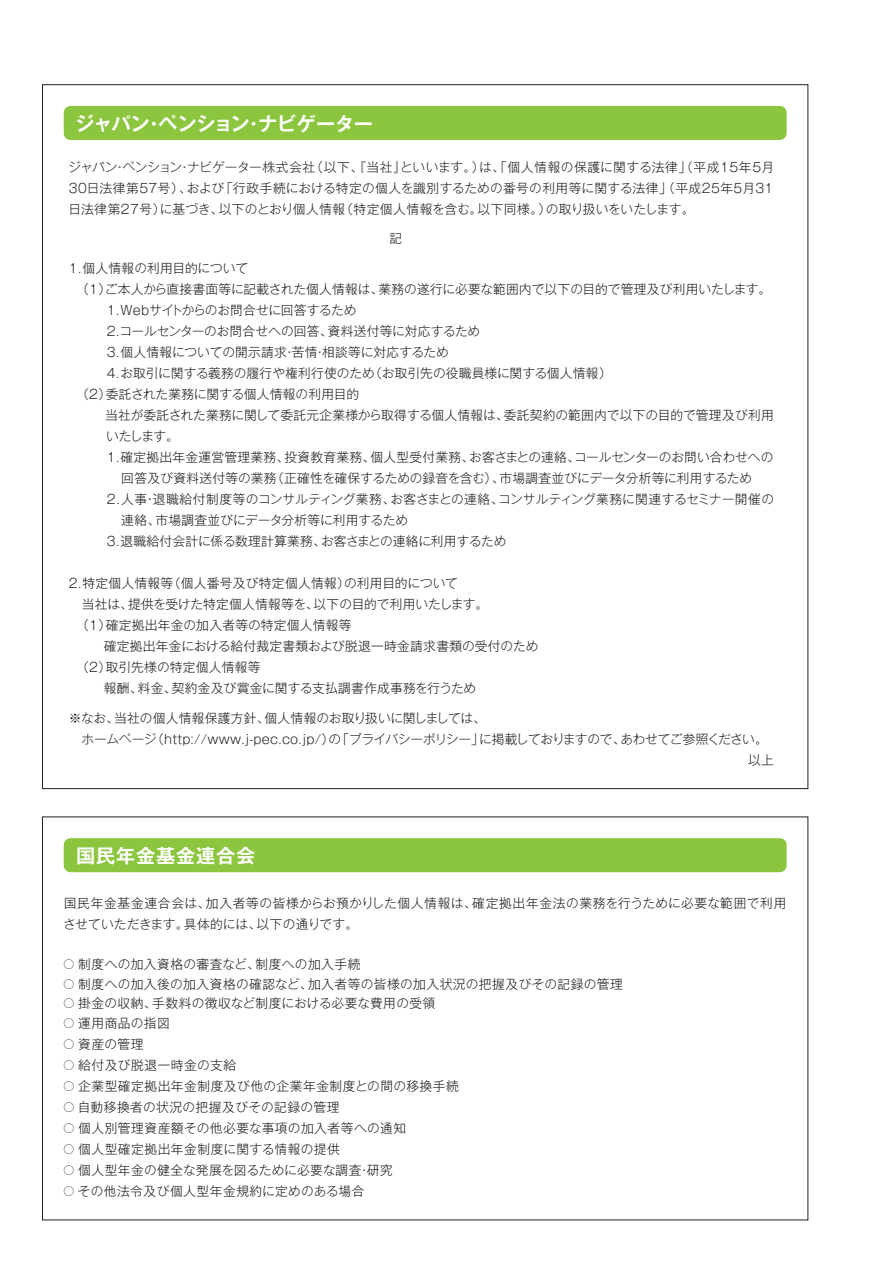
<style>
.page{position:relative;width:893px;height:1263px;background:#fff}
.page>*{position:absolute;margin:0;border:0;box-sizing:border-box;transform-origin:0 0}
.t1{font:700 19.2px "Gothic MB101 Pro De";letter-spacing:-.02em;color:#fff}
.t2{font:700 19.2px "Gothic MB101 Pro De";letter-spacing:.025em;color:#fff}
.t3{font:300 12.75px/21px "Gothic MB101 Pro";letter-spacing:.02em;color:#231f20}
.t4{font:300 12.75px "Gothic MB101 Pro";letter-spacing:.04em;color:#231f20}
.t5{font:300 12.75px/21px "Gothic MB101 Pro";letter-spacing:-.005em;color:#231f20}
.t6{font:300 12.75px "Gothic MB101 Pro";letter-spacing:-.01em;color:#231f20}
.t7{font:300 12.75px "Gothic MB101 Pro";letter-spacing:-.02em;color:#231f20}
.t8{font:300 12.75px "Gothic MB101 Pro";letter-spacing:-.015em;color:#231f20}
.t9{font:300 12.75px/21px "Gothic MB101 Pro";color:#231f20}
.t10{font:300 12.75px "Gothic MB101 Pro";letter-spacing:-.035em;color:#231f20}
.t11{font:300 12.75px "Gothic MB101 Pro";letter-spacing:.05em;color:#231f20}
.t12{font:300 12.75px "Gothic MB101 Pro";letter-spacing:-.04em;color:#231f20}
.t13{font:300 12.75px "Gothic MB101 Pro";letter-spacing:-.03em;color:#231f20}
.t14{font:300 12.75px "Gothic MB101 Pro";letter-spacing:.055em;color:#231f20}
.t15{font:300 10.2px "Gothic MB101 Pro";color:#231f20}
</style>
<div class="page">
<div style="left:64px;top:106px;width:723px;height:34px;background:#8bc63e;border-radius:7px"></div>
<div style="left:64px;top:838px;width:723px;height:34px;background:#8bc63e;border-radius:7px"></div>
<h1 class="t1" style="left:75px;top:107px;width:299px">ジャパンペンションナビゲーター</h1>
<h1 class="t2" style="left:144px;top:107px;width:21px">・</h1>
<h1 class="t2" style="left:244px;top:107px;width:21px">・</h1>
<p class="t8" style="left:68px;top:157px;width:249px">ジャパンペンションナビゲーター株式会社</p>
<p class="t3" style="left:310px;top:155px;width:98px">（以下、『当社』</p>
<p class="t3" style="left:400px;top:155px;width:86px">といいます。）</p>
<p class="t11" style="left:479px;top:157px;width:297px">は、｢個人情報の保護に関する法律｣（平成15年5月</p>
<p class="t3" style="left:113px;top:155px;width:14px">・</p>
<p class="t3" style="left:178px;top:155px;width:14px">・</p>
<p class="t4" style="left:69px;top:178px;width:124px">30日法律第57号）、</p>
<p class="t3" style="left:220px;top:176px;width:555px">「行政手続における特定の個人を識別するための番号の利用等に関する法律」（平成25年5月31</p>
<p class="t3" style="left:187px;top:176px;width:39px">および</p>
<p class="t3" style="left:160px;top:197px;width:65px">に基づき、</p>
<p class="t4" style="left:68px;top:199px;width:99px">日法律第27号）</p>
<p class="t4" style="left:340px;top:199px;width:144px">（特定個人情報を含む。</p>
<p class="t3" style="left:477px;top:197px;width:75px">以下同様。）</p>
<p class="t3" style="left:219px;top:197px;width:128px">以下のとおり個人情報</p>
<p class="t12" style="left:546px;top:199px;width:150px">の取り扱いをいたします。</p>
<p class="t5" style="left:83px;top:256px;width:167px">個人情報の利用目的について</p>
<p class="t3" style="left:67px;top:256px;width:25px">１．</p>
<p class="t3" style="left:389px;top:226px;width:14px">記</p>
<p class="t3" style="left:76px;top:277px;width:309px">（１ご本人から直接書面等に記載された個人情報は、</p>
<p class="t3" style="left:98px;top:277px;width:14px">）</p>
<p class="t3" style="left:379px;top:277px;width:394px">業務の遂行に必要な範囲内で以下の目的で管理及び利用いたします。</p>
<p class="t10" style="left:120px;top:300px;width:238px">Ｗｅｂサイトからのお問合せに回答するため</p>
<p class="t3" style="left:105px;top:298px;width:25px">１．</p>
<p class="t5" style="left:120px;top:319px;width:215px">コールセンターのお問合せへの回答、</p>
<p class="t3" style="left:328px;top:319px;width:154px">資料送付等に対応するため</p>
<p class="t3" style="left:121px;top:319px;width:330px;text-indent:-16px">２．<br>個人情報についての開示請求苦情相談等に対応するため</p>
<p class="t3" style="left:105px;top:340px;width:25px">３．</p>
<p class="t3" style="left:283px;top:340px;width:14px">・</p>
<p class="t3" style="left:314px;top:340px;width:14px">・</p>
<p class="t3" style="left:369px;top:361px;width:244px">（お取引先の役職員様に関する個人情報(</p>
<p class="t9" style="left:120px;top:361px;width:256px">お取引に関する義務の履行や権利行使のため</p>
<p class="t9" style="left:76px;top:361px;width:285px;text-indent:29px">４．<br>（２委託された業務に関する個人情報の利用目的</p>
<p class="t3" style="left:98px;top:382px;width:14px">）</p>
<p class="t3" style="left:504px;top:403px;width:272px">委託契約の範囲内で以下の目的で管理及び利用</p>
<p class="t5" style="left:105px;top:403px;width:405px">当社が委託された業務に関して委託元企業様から取得する個人情報は、いたします。</p>
<p class="t10" style="left:469px;top:447px;width:112px">お客さまとの連絡、</p>
<p class="t3" style="left:121px;top:445px;width:170px">確定拠出年金運営管理業務、</p>
<p class="t3" style="left:285px;top:445px;width:92px">投資教育業務、</p>
<p class="t3" style="left:371px;top:445px;width:105px">個人型受付業務、</p>
<p class="t8" style="left:574px;top:447px;width:201px">コールセンターのお問い合わせへの</p>
<p class="t3" style="left:105px;top:445px;width:25px">１．</p>
<p class="t7" style="left:271px;top:468px;width:235px">（正確性を確保するための録音を含む）、</p>
<p class="t3" style="left:121px;top:466px;width:157px">回答及び資料送付等の業務</p>
<p class="t6" style="left:500px;top:468px;width:254px">市場調査並びにデータ分析等に利用するため</p>
<p class="t3" style="left:121px;top:487px;width:275px">人事退職給付制度等のコンサルティング業務、</p>
<p class="t3" style="left:498px;top:487px;width:277px">コンサルティング業務に関連するセミナー開催の</p>
<p class="t6" style="left:390px;top:489px;width:115px">お客さまとの連絡、</p>
<p class="t3" style="left:105px;top:487px;width:26px">２．</p>
<p class="t3" style="left:144px;top:487px;width:14px">・</p>
<p class="t3" style="left:121px;top:508px;width:41px">連絡、</p>
<p class="t6" style="left:156px;top:510px;width:254px">市場調査並びにデータ分析等に利用するため</p>
<p class="t3" style="left:121px;top:529px;width:207px">退職給付会計に係る数理計算業務、</p>
<p class="t7" style="left:321px;top:531px;width:187px">お客さまとの連絡に利用するため</p>
<p class="t3" style="left:105px;top:529px;width:25px">３．</p>
<p class="t3" style="left:168px;top:571px;width:183px">（個人番号及び特定個人情報）</p>
<p class="t3" style="left:83px;top:571px;width:92px">特定個人情報等</p>
<p class="t6" style="left:344px;top:573px;width:115px">の利用目的について</p>
<p class="t3" style="left:67px;top:571px;width:25px">２．</p>
<p class="t3" style="left:128px;top:592px;width:192px">提供を受けた特定個人情報等を、</p>
<p class="t5" style="left:314px;top:592px;width:176px">以下の目的で利用いたします。</p>
<p class="t3" style="left:76px;top:592px;width:277px;text-indent:-7px">　当社は、<br>（１確定拠出年金の加入者等の特定個人情報等</p>
<p class="t3" style="left:98px;top:613px;width:14px">）</p>
<p class="t3" style="left:104px;top:634px;width:436px">確定拠出年金における給付裁定書類および脱退一時金請求書類の受付のため</p>
<p class="t3" style="left:76px;top:655px;width:186px">（２取引先様の特定個人情報等</p>
<p class="t3" style="left:98px;top:655px;width:14px">）</p>
<p class="t3" style="left:172px;top:676px;width:306px">契約金及び賞金に関する支払調書作成事務を行うため</p>
<p class="t3" style="left:104px;top:676px;width:40px">報酬、</p>
<p class="t3" style="left:138px;top:676px;width:40px">料金、</p>
<p class="t3" style="left:114px;top:706px;width:157px">当社の個人情報保護方針、</p>
<p class="t7" style="left:265px;top:708px;width:223px">個人情報のお取り扱いに関しましては、</p>
<p class="t3" style="left:69px;top:706px;width:52px">※なお、</p>
<p class="t13" style="left:337px;top:729px;width:149px">「プライバシーポリシー」</p>
<p class="t3" style="left:151px;top:727px;width:192px">（ h t t p : / / w w w -j. p e c . c o . j p の）/</p>
<p class="t3" style="left:69px;top:727px;width:89px">　ホームページ</p>
<p class="t12" style="left:620px;top:729px;width:149px">あわせてご参照ください。</p>
<p class="t10" style="left:479px;top:729px;width:148px">に掲載しておりますので、</p>
<h1 class="t2" style="left:76px;top:840px;width:181px">国民年金基金連合会</h1>
<p class="t3" style="left:748px;top:748px;width:27px">以上</p>
<p class="t3" style="left:472px;top:890px;width:316px">確定拠出年金法の業務を行うために必要な範囲で利用</p>
<p class="t3" style="left:206px;top:890px;width:272px">加入者等の皆様からお預かりした個人情報は、</p>
<p class="t14" style="left:64px;top:892px;width:148px">国民年金基金連合会は、</p>
<p class="t3" style="left:184px;top:911px;width:79px">具体的には、</p>
<p class="t3" style="left:257px;top:911px;width:103px">以下の通りです。</p>
<p class="t8" style="left:63px;top:913px;width:127px">させていただきます。</p>
<p class="t3" style="left:78px;top:952px;width:183px">制度への加入資格の審査など、</p>
<p class="t4" style="left:255px;top:954px;width:107px">制度への加入手続</p>
<p class="t15" style="left:64px;top:956px;width:12px">◯</p>
<p class="t3" style="left:78px;top:971px;width:236px">制度への加入後の加入資格の確認など、</p>
<p class="t4" style="left:308px;top:973px;width:316px">加入者等の皆様の加入状況の把握及びその記録の管理</p>
<p class="t15" style="left:64px;top:975px;width:12px">◯</p>
<p class="t3" style="left:152px;top:991px;width:285px">手数料の徴収など制度における必要な費用の受領</p>
<p class="t3" style="left:78px;top:991px;width:80px">掛金の収納、</p>
<p class="t15" style="left:64px;top:995px;width:12px">◯</p>
<p class="t4" style="left:78px;top:1012px;width:93px">運用商品の指図</p>
<p class="t15" style="left:64px;top:1014px;width:12px">◯</p>
<p class="t3" style="left:78px;top:1031px;width:67px">資産の管理</p>
<p class="t15" style="left:64px;top:1035px;width:12px">◯</p>
<p class="t4" style="left:78px;top:1054px;width:160px">給付及び脱退一時金の支給</p>
<p class="t15" style="left:64px;top:1056px;width:12px">◯</p>
<p class="t4" style="left:78px;top:1075px;width:382px">企業型確定拠出年金制度及び他の企業年金制度との間の移換手続</p>
<p class="t15" style="left:64px;top:1077px;width:12px">◯</p>
<p class="t3" style="left:78px;top:1094px;width:263px">自動移換者の状況の把握及びその記録の管理</p>
<p class="t15" style="left:64px;top:1098px;width:12px">◯</p>
<p class="t4" style="left:78px;top:1117px;width:329px">個人別管理資産額その他必要な事項の加入者等への通知</p>
<p class="t15" style="left:64px;top:1119px;width:12px">◯</p>
<p class="t4" style="left:78px;top:1138px;width:263px">個人型確定拠出年金制度に関する情報の提供</p>
<p class="t15" style="left:64px;top:1140px;width:12px">◯</p>
<p class="t3" style="left:78px;top:1157px;width:316px">個人型年金の健全な発展を図るために必要な調査研究</p>
<p class="t15" style="left:64px;top:1161px;width:12px">◯</p>
<p class="t3" style="left:358px;top:1157px;width:14px">・</p>
<p class="t4" style="left:78px;top:1180px;width:288px">その他法令及び個人型年金規約に定めのある場合</p>
<p class="t15" style="left:64px;top:1182px;width:12px">◯</p>
</div>
